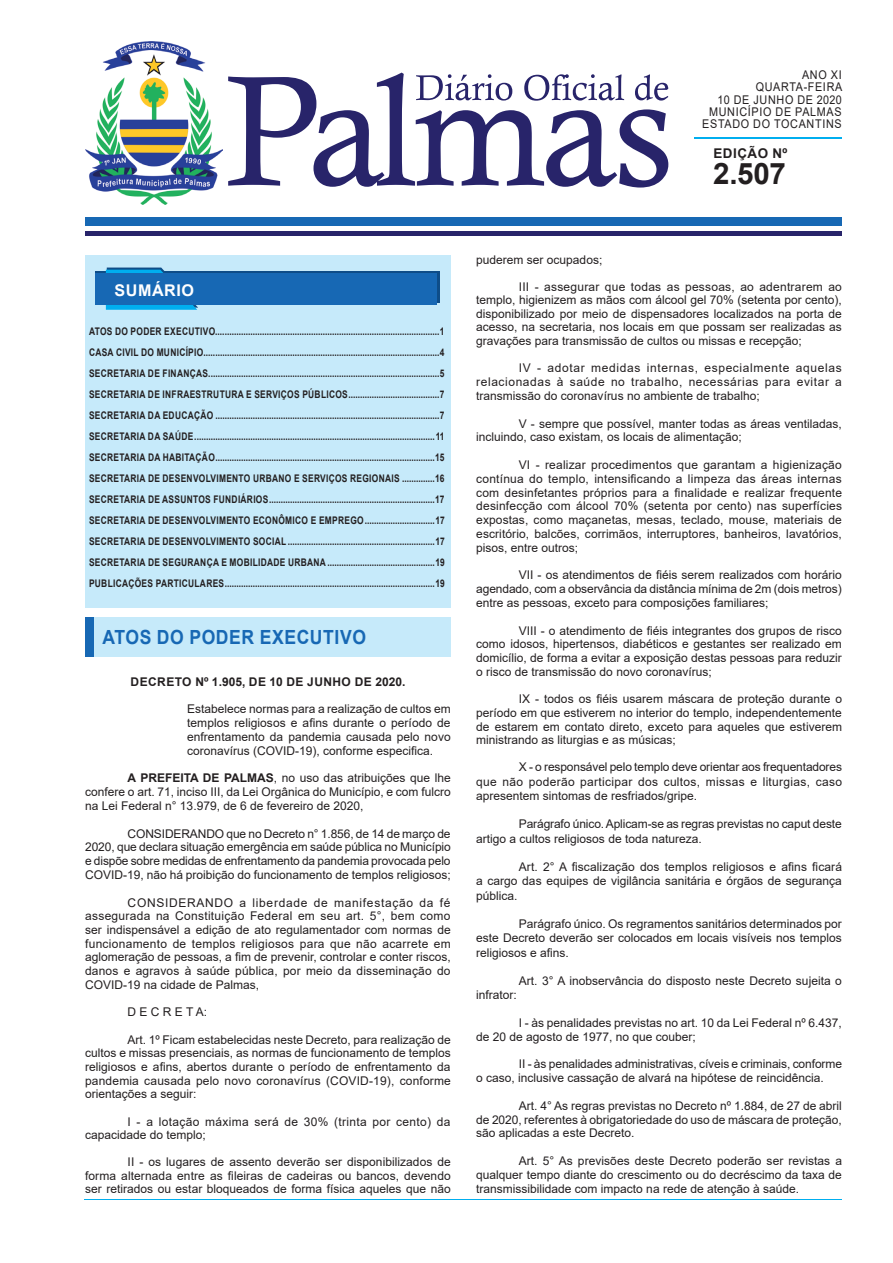
<style>
.page{position:relative;width:893px;height:1263px;background:#fff}
.page>*{position:absolute;margin:0;border:0;box-sizing:border-box;transform-origin:0 0}
.t1{font:700 29.55px "Arial";color:#231f20}
.t2{font:700 19.5px "Arial";letter-spacing:.035em;color:#1768b4;scale:.9 1}
.t3{font:700 16.2px "Arial";letter-spacing:.035em;color:#fff}
.t4{font:700 13.35px "Arial";letter-spacing:.04em;color:#231f20}
.t5{font:12px/13.8px "Arial";color:#231f20;text-align:justify}
.t6{font:12px/12.3px "Arial";letter-spacing:.065em;color:#231f20;text-align:right;scale:.9 1}
.t7{font:12px/13.5px "Arial";letter-spacing:.03em;color:#231f20}
.t8{font:700 12px "Arial";letter-spacing:.035em;color:#231f20}
.t9{font:700 10.5px/21px "Arial";letter-spacing:.035em;color:#231f20;text-align:justify;scale:.8 1}
.s1{font-weight:700}
</style>
<div class="page">
<div style="left:85px;top:255px;width:365px;height:352px;background:#c6eafa"></div>
<div style="left:85px;top:217px;width:757px;height:9px;background:#1768b4"></div>
<hr style="left:85px;top:231px;width:757px;height:4px;background:#28246a">
<hr style="left:694px;top:138px;width:148px;height:1px;background:#00aeef">
<svg style="left:228px;top:73px;width:440px;height:115px"></svg>
<svg style="left:96px;top:272px;width:344px;height:31px"></svg>
<svg style="left:106px;top:268px;width:92px;height:42px"></svg>
<div style="left:96px;top:274px;width:341px;height:31px;background:#1768b4"></div>
<img style="left:85px;top:41px;width:138px;height:164px">
<hr style="left:85px;top:1199px;width:757px;height:1px;background:#00aeef">
<div style="left:89px;top:617px;width:366px;height:40px;background:#c6eafa"></div>
<div style="left:85px;top:617px;width:9px;height:40px;background:#1768b4"></div>
<div style="left:451px;top:617px;width:8px;height:40px;background:#fff"></div>
<p class="t6" style="left:702px;top:69px;width:157px">ANO XI<br>QUARTA-FEIRA<br>10 DE JUNHO DE 2020<br>MUNICÍPIO DE PALMAS<br>ESTADO DO TOCANTINS</p>
<h1 class="t1" style="left:713px;top:153px;width:74px">2.507</h1>
<p class="t4" style="left:713px;top:144px;width:75px">EDIÇÃO Nº</p>
<h3 class="t3" style="left:114px;top:279px;width:81px">SUMÁRIO</h3>
<p class="t9" style="left:89px;top:321px;width:446px">ATOS DO PODER EXECUTIVO................................................................................................1<br>CASA CIVIL DO MUNICÍPIO .....................................................................................................4<br>SECRETARIA DE FINANÇAS ...................................................................................................5<br>SECRETARIA DE INFRAESTRUTURA E SERVIÇOS PÚBLICOS .......................................7<br>SECRETARIA DA EDUCAÇÃO ................................................................................................7<br>SECRETARIA DA SAÚDE .......................................................................................................11<br>SECRETARIA DA HABITAÇÃO ..............................................................................................15<br>SECRETARIA DE DESENVOLVIMENTO URBANO E SERVIÇOS REGIONAIS ..............16<br>SECRETARIA DE ASSUNTOS FUNDIÁRIOS .......................................................................17<br>SECRETARIA DE DESENVOLVIMENTO ECONÔMICO E EMPREGO ..............................17<br>SECRETARIA DE DESENVOLVIMENTO SOCIAL ...............................................................17<br>SECRETARIA DE SEGURANÇA E MOBILIDADE URBANA ..............................................19<br>PUBLICAÇÕES PARTICULARES ..........................................................................................19</p>
<h2 class="t2" style="left:102px;top:624px;width:294px">ATOS DO PODER EXECUTIVO</h2>
<p class="t8" style="left:131px;top:673px;width:276px">DECRETO Nº 1.905, DE 10 DE JUNHO DE 2020.</p>
<p class="t5" style="left:187px;top:702px;width:265px">Estabelece normas para a realização de cultos em templos religiosos e afins durante o período de enfrentamento da pandemia causada pelo novo coronavírus (COVID-19), conforme especifica.</p>
<p class="t5" style="left:85px;top:771px;width:367px;text-indent:43px"><span class="s1">A PREFEITA DE PALMAS</span>, no uso das atribuições que lhe confere o art. 71, inciso III, da Lei Orgânica do Município, e com fulcro na Lei Federal n° 13.979, de 6 de fevereiro de 2020,</p>
<p class="t5" style="left:85px;top:826px;width:367px;text-indent:43px">CONSIDERANDO que no Decreto n° 1.856, de 14 de março de 2020, que declara situação emergência em saúde pública no Município e dispõe sobre medidas de enfrentamento da pandemia provocada pelo COVID-19, não há proibição do funcionamento de templos religiosos;</p>
<p class="t5" style="left:85px;top:895px;width:367px;text-indent:43px">CONSIDERANDO a liberdade de manifestação da fé assegurada na Constituição Federal em seu art. 5°, bem como ser indispensável a edição de ato regulamentador com normas de funcionamento de templos religiosos para que não acarrete em aglomeração de pessoas, a fim de prevenir, controlar e conter riscos, danos e agravos à saúde pública, por meio da disseminação do COVID-19 na cidade de Palmas,</p>
<p class="t5" style="left:128px;top:1005px;width:81px">D E C R E T A:</p>
<p class="t5" style="left:85px;top:1032px;width:367px;text-indent:43px">Art. 1º Ficam estabelecidas neste Decreto, para realização de cultos e missas presenciais, as normas de funcionamento de templos religiosos e afins, abertos durante o período de enfrentamento da pandemia causada pelo novo coronavírus (COVID-19), conforme orientações a seguir:</p>
<p class="t7" style="left:85px;top:1114px;width:367px;text-indent:43px">I - a lotação máxima será de 30% (trinta por cento) da capacidade do templo;</p>
<p class="t5" style="left:85px;top:1155px;width:367px;text-indent:43px">II - os lugares de assento deverão ser disponibilizados de forma alternada entre as fileiras de cadeiras ou bancos, devendo ser retirados ou estar bloqueados de forma física aqueles que não</p>
<p class="t5" style="left:476px;top:253px;width:128px">puderem ser ocupados;</p>
<p class="t5" style="left:476px;top:280px;width:367px;text-indent:43px">III - assegurar que todas as pessoas, ao adentrarem ao templo, higienizem as mãos com álcool gel 70% (setenta por cento), disponibilizado por meio de dispensadores localizados na porta de acesso, na secretaria, nos locais em que possam ser realizadas as gravações para transmissão de cultos ou missas e recepção;</p>
<p class="t5" style="left:476px;top:361px;width:367px;text-indent:43px">IV - adotar medidas internas, especialmente aquelas relacionadas à saúde no trabalho, necessárias para evitar a transmissão do coronavírus no ambiente de trabalho;</p>
<p class="t5" style="left:476px;top:416px;width:367px;text-indent:43px">V - sempre que possível, manter todas as áreas ventiladas, incluindo, caso existam, os locais de alimentação;</p>
<p class="t5" style="left:476px;top:458px;width:367px;text-indent:43px">VI - realizar procedimentos que garantam a higienização contínua do templo, intensificando a limpeza das áreas internas com desinfetantes próprios para a finalidade e realizar frequente desinfecção com álcool 70% (setenta por cento) nas superfícies expostas, como maçanetas, mesas, teclado, mouse, materiais de escritório, balcões, corrimãos, interruptores, banheiros, lavatórios, pisos, entre outros;</p>
<p class="t5" style="left:476px;top:568px;width:367px;text-indent:43px">VII - os atendimentos de fiéis serem realizados com horário agendado, com a observância da distância mínima de 2m (dois metros) entre as pessoas, exceto para composições familiares;</p>
<p class="t5" style="left:476px;top:623px;width:367px;text-indent:43px">VIII - o atendimento de fiéis integrantes dos grupos de risco como idosos, hipertensos, diabéticos e gestantes ser realizado em domicílio, de forma a evitar a exposição destas pessoas para reduzir o risco de transmissão do novo coronavírus;</p>
<p class="t5" style="left:476px;top:692px;width:367px;text-indent:43px">IX - todos os fiéis usarem máscara de proteção durante o período em que estiverem no interior do templo, independentemente de estarem em contato direto, exceto para aqueles que estiverem ministrando as liturgias e as músicas;</p>
<p class="t5" style="left:476px;top:760px;width:367px;line-height:14.2px;text-indent:43px">X - o responsável pelo templo deve orientar aos frequentadores que não poderão participar dos cultos, missas e liturgias, caso apresentem sintomas de resfriados/gripe.</p>
<p class="t5" style="left:476px;top:817px;width:367px;line-height:14.2px;text-indent:43px">Parágrafo único. Aplicam-se as regras previstas no caput deste artigo a cultos religiosos de toda natureza.</p>
<p class="t5" style="left:476px;top:860px;width:367px;line-height:14.2px;text-indent:43px">Art. 2° A fiscalização dos templos religiosos e afins ficará a cargo das equipes de vigilância sanitária e órgãos de segurança pública.</p>
<p class="t5" style="left:476px;top:917px;width:367px;line-height:14.2px;text-indent:43px">Parágrafo único. Os regramentos sanitários determinados por este Decreto deverão ser colocados em locais visíveis nos templos religiosos e afins.</p>
<p class="t5" style="left:519px;top:974px;width:325px">Art. 3° A inobservância do disposto neste Decreto sujeita o</p>
<p class="t5" style="left:476px;top:988px;width:42px">infrator:</p>
<p class="t5" style="left:476px;top:1016px;width:367px;text-indent:43px">I - às penalidades previstas no art. 10 da Lei Federal nº 6.437, de 20 de agosto de 1977, no que couber;</p>
<p class="t5" style="left:476px;top:1057px;width:367px;text-indent:43px">II - às penalidades administrativas, cíveis e criminais, conforme o caso, inclusive cassação de alvará na hipótese de reincidência.</p>
<p class="t5" style="left:476px;top:1099px;width:367px;text-indent:43px">Art. 4° As regras previstas no Decreto nº 1.884, de 27 de abril de 2020, referentes à obrigatoriedade do uso de máscara de proteção, são aplicadas a este Decreto.</p>
<p class="t5" style="left:476px;top:1154px;width:367px;text-indent:43px">Art. 5° As previsões deste Decreto poderão ser revistas a qualquer tempo diante do crescimento ou do decréscimo da taxa de transmissibilidade com impacto na rede de atenção à saúde.</p>
</div>
